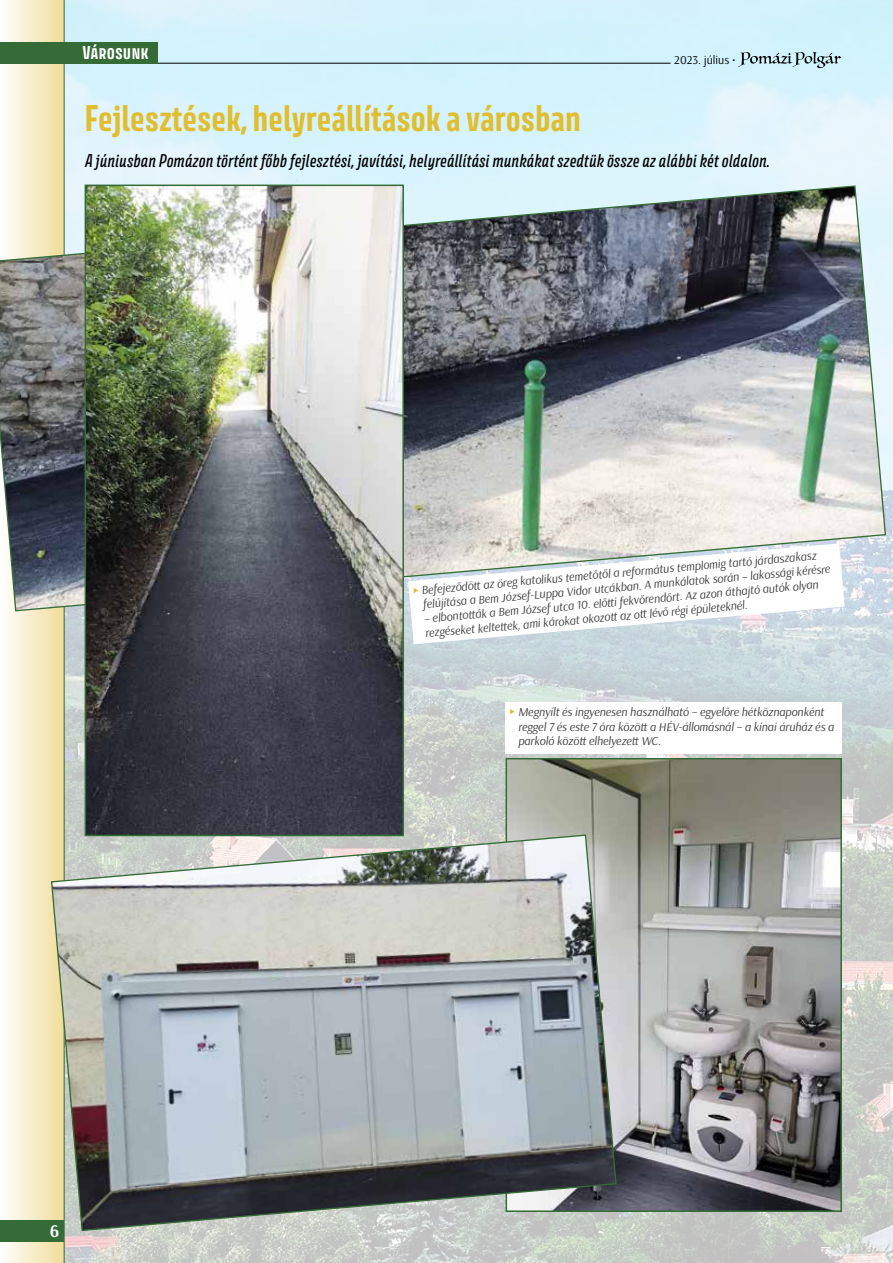
<style>
.page{position:relative;width:893px;height:1263px;background:#fff}
.page>*{position:absolute;margin:0;border:0;box-sizing:border-box;transform-origin:0 0}
.t1{font:700 33px "Avory I Latn";color:#e1be2f}
.t2{font:700 18px "Arsenal";color:#fff}
.t3{font:16.5px "Avory I Latn Me It";color:#000}
.t4{font:700 16.5px "Avory I Latn";color:#fff}
.t5{font:italic 12px/14.4px "Arsenal";letter-spacing:-.005em;color:#393939}
.t6{font:12px "Arsenal";color:#000}
</style>
<div class="page">
<img style="left:65px;top:0;width:828px;height:1263px">
<div style="left:0;top:0;width:64px;height:1263px;background:linear-gradient(to right,#fffeff,#f1de9b)"></div>
<hr style="left:64px;top:0;width:1px;height:1263px;background:#356b36">
<div style="left:0;top:1220px;width:64px;height:22px;background:#356b36"></div>
<svg style="left:738px;top:52px;width:103px;height:16px;background:#a4bec5"></svg>
<hr style="left:156px;top:63px;width:515px;height:1px;background:#000">
<div style="left:0;top:42px;width:157px;height:21px;background:#356b36"></div>
<img style="left:0;top:185px;width:887px;height:427px">
<img style="left:88px;top:188px;width:313px;height:645px">
<div style="left:85px;top:185px;width:319px;height:651px;border:2px solid #356b36"></div>
<img style="left:509px;top:761px;width:330px;height:448px">
<div style="left:506px;top:758px;width:336px;height:454px;border:2px solid #356b36"></div>
<svg style="left:50px;top:834px;width:567px;height:398px;background:#a7acac"></svg>
<div style="left:506px;top:702px;width:336px;height:52px;background:#fff"></div>
<svg style="left:408px;top:543px;width:437px;height:101px"></svg>
<h3 class="t4" style="left:82px;top:42px;width:68px">Városunk</h3>
<p class="t6" style="left:674px;top:52px;width:63px">2023. július •</p>
<h1 class="t1" style="left:85px;top:97px;width:498px">Fejlesztések, helyreállítások a városban</h1>
<h3 class="t3" style="left:85px;top:150px;width:687px">A júniusban Pomázon történt főbb fejlesztési, javítási, helyreállítási munkákat szedtük össze az alábbi két oldalon.</h3>
<p class="t5" style="left:421px;top:583px;width:410px;rotate:-5deg">Befejeződött az öreg katolikus temetőtől a református templomig tartó járdaszakasz felújítása a Bem József-Luppa Vidor utcákban. A munkálatok során – lakossági kérésre</p>
<p class="t5" style="left:423px;top:612px;width:397px;rotate:-5deg">– elbontott ák a Bem József utca 10. előtt i fekvőrendőrt. Az azon áthajtó autók olyan rezgéseket keltett ek, ami károkat okozott az ott lévő régi épületeknél.</p>
<p class="t5" style="left:518px;top:705px;width:318px">Megnyílt és ingyenesen használható – egyelőre hétköznaponként reggel 7 és este 7 óra között a HÉV-állomásnál – a kínai áruház és a parkoló között elhelyezett WC.</p>
<h2 class="t2" style="left:50px;top:1220px;width:11px">6</h2>
</div>
